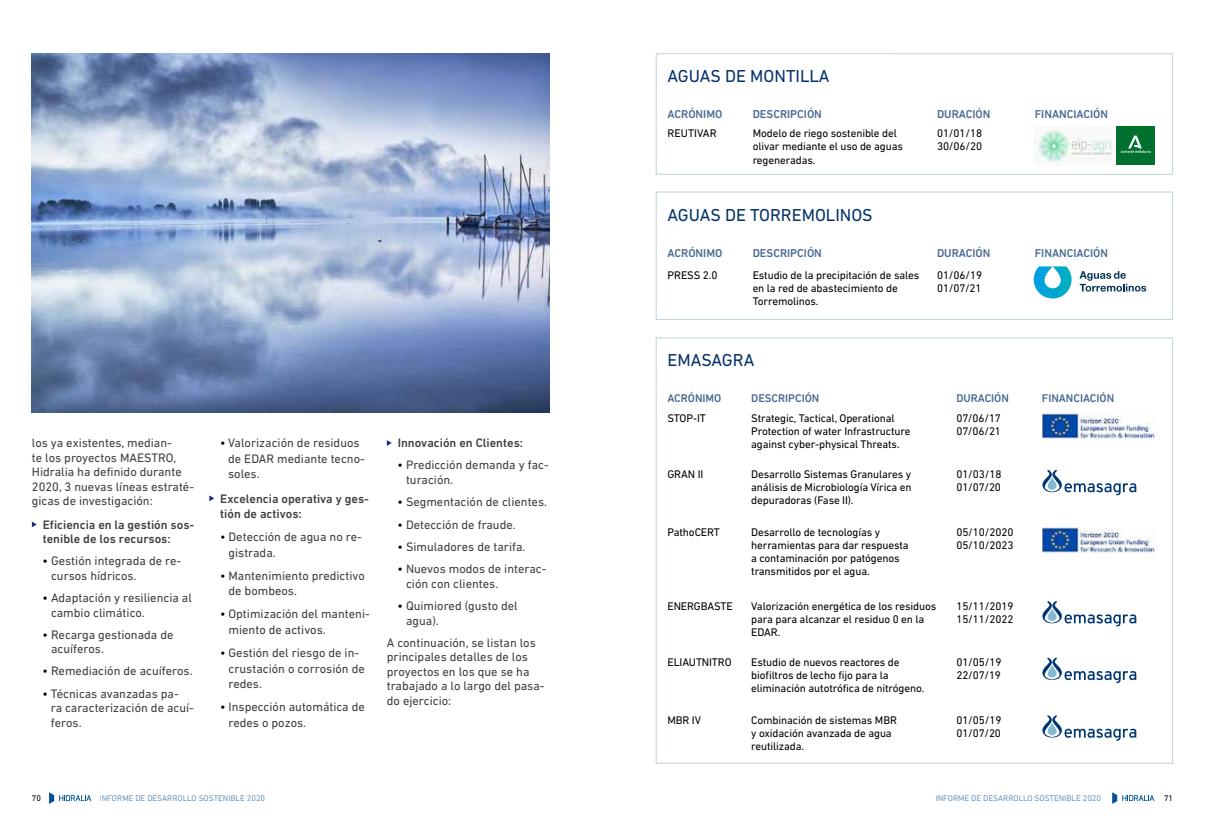
<style>
.page{position:relative;width:1205px;height:833px;background:#fff}
.page>*{position:absolute;margin:0;border:0;box-sizing:border-box;transform-origin:0 0}
.t1{font:17.62px "DIN Next LT Pro";color:#033168}
.t2{font:12.5px/14.5px "DIN Next LT Pro";color:#3e3d40}
.t3{font:500 12.5px/14.5px "DIN Next LT Pro";color:#3e3d40}
.t4{font:500 11.62px "DIN Next LT Pro";color:#466990}
.t5{font:500 11.38px "DIN Next LT Pro";color:#466990}
.t6{font:11.25px/13px "DIN Next LT Pro";letter-spacing:-.01em;color:#000}
.t7{font:8.38px "DIN Next LT Pro";color:#005292}
.t8{font:8.38px "DIN Next LT Pro";color:#000}
.s1{color:#000}
.s2{font-size:8.5px}
</style>
<div class="page">
<svg style="left:49px;top:792px;width:42px;height:12px"></svg>
<svg style="left:1112px;top:792px;width:42px;height:12px"></svg>
<svg style="left:32px;top:521px;width:5px;height:6px"></svg>
<svg style="left:209px;top:495px;width:5px;height:6px"></svg>
<svg style="left:387px;top:440px;width:5px;height:6px"></svg>
<img style="left:32px;top:53px;width:517px;height:360px">
<div style="left:656px;top:53px;width:517px;height:122px;background:#fff;border:1px solid #c5d6dc"></div>
<div style="left:656px;top:191px;width:517px;height:129px;background:#fff;border:1px solid #c5d6dc"></div>
<img style="left:1035px;top:127px;width:79px;height:36px">
<div style="left:1116px;top:127px;width:38px;height:38px;background:#00702e"></div>
<svg style="left:1120px;top:136px;width:30px;height:17px"></svg>
<svg style="left:1079px;top:271px;width:67px;height:20px"></svg>
<svg style="left:1034px;top:266px;width:37px;height:32px"></svg>
<div style="left:656px;top:337px;width:517px;height:427px;background:#fff;border:1px solid #c5d6dc"></div>
<img style="left:1042px;top:413px;width:115px;height:25px">
<img style="left:1042px;top:527px;width:115px;height:25px">
<svg style="left:1042px;top:470px;width:94px;height:25px"></svg>
<svg style="left:1047px;top:477px;width:9px;height:13px"></svg>
<svg style="left:1042px;top:601px;width:94px;height:25px"></svg>
<svg style="left:1047px;top:608px;width:9px;height:13px"></svg>
<svg style="left:1042px;top:657px;width:94px;height:26px"></svg>
<svg style="left:1047px;top:665px;width:9px;height:12px"></svg>
<svg style="left:1042px;top:715px;width:94px;height:26px"></svg>
<svg style="left:1047px;top:722px;width:9px;height:13px"></svg>
<p class="t2" style="left:32px;top:435px;width:164px">los ya existentes, median-<br>te los proyectos MAESTRO,<br>Hidralia ha definido durante<br>2020, 3 nuevas líneas estraté&shy;gicas de investigación:</p>
<p class="t3" style="left:43px;top:517px;width:153px">Eficiencia en la gestión sos&shy;tenible de los recursos:</p>
<p class="t2" style="left:51px;top:553px;width:132px;text-indent:-9px"><span class="s1">•</span> Gestión integrada de re&shy;cursos hídricos.</p>
<p class="t2" style="left:51px;top:590px;width:142px;text-indent:-9px"><span class="s1">•</span> Adaptación y resiliencia al cambio climático.</p>
<p class="t2" style="left:51px;top:627px;width:124px;text-indent:-9px"><span class="s1">•</span> Recarga gestionada de acuíferos.</p>
<p class="t2" style="left:43px;top:663px;width:152px"><span class="s1">•</span> Remediación de acuíferos.</p>
<p class="t2" style="left:51px;top:686px;width:145px;text-indent:-8px"><span class="s1">•</span> Técnicas avanzadas pa-<br>ra caracterización de acuí&shy;feros.</p>
<p class="t2" style="left:228px;top:435px;width:138px;line-height:15.5px;text-indent:-8px"><span class="s1">•</span> Valorización de residuos de EDAR mediante tecno&shy;soles.</p>
<p class="t3" style="left:220px;top:490px;width:150px;line-height:15.5px">Excelencia operativa y ges&shy;tión de activos:</p>
<p class="t2" style="left:228px;top:529px;width:135px;line-height:15.5px;text-indent:-9px"><span class="s1">•</span> Detección de agua no re&shy;gistrada.</p>
<p class="t2" style="left:228px;top:567px;width:138px;line-height:15.5px;text-indent:-9px"><span class="s1">•</span> Mantenimiento predictivo de bombeos.</p>
<p class="t2" style="left:228px;top:606px;width:143px;line-height:15.5px;text-indent:-9px"><span class="s1">•</span> Optimización del manteni&shy;miento de activos.</p>
<p class="t2" style="left:228px;top:645px;width:138px;line-height:15.5px;text-indent:-9px"><span class="s1">•</span> Gestión del riesgo de in&shy;crustación o corrosión de redes.</p>
<p class="t2" style="left:228px;top:699px;width:138px;line-height:15.5px;text-indent:-9px"><span class="s1">•</span> Inspección automática de redes o pozos.</p>
<p class="t3" style="left:398px;top:435px;width:127px">Innovación en Clientes:</p>
<p class="t2" style="left:406px;top:458px;width:144px;text-indent:-9px"><span class="s1">•</span> Predicción demanda y fac&shy;turación.</p>
<p class="t2" style="left:397px;top:495px;width:151px"><span class="s1">•</span> Segmentación de clientes.</p>
<p class="t2" style="left:397px;top:517px;width:120px"><span class="s1">•</span> Detección de fraude.</p>
<p class="t2" style="left:397px;top:539px;width:130px"><span class="s1">•</span> Simuladores de tarifa.</p>
<p class="t2" style="left:406px;top:561px;width:142px;text-indent:-9px"><span class="s1">•</span> Nuevos modos de interac&shy;ción con clientes.</p>
<p class="t2" style="left:406px;top:598px;width:113px;text-indent:-9px"><span class="s1">•</span> Quimiored (gusto del agua).</p>
<p class="t2" style="left:387px;top:635px;width:159px">A continuación, se listan los principales detalles de los proyectos en los que se ha trabajado a lo largo del pasa&shy;do ejercicio:</p>
<h1 class="t1" style="left:667px;top:66px;width:163px">AGUAS DE MONTILLA</h1>
<p class="t4" style="left:667px;top:107px;width:56px">ACRÓNIMO</p>
<p class="t4" style="left:753px;top:107px;width:71px">DESCRIPCIÓN</p>
<p class="t4" style="left:937px;top:107px;width:55px">DURACIÓN</p>
<p class="t6" style="left:667px;top:127px;width:50px">REUTIVAR</p>
<p class="t6" style="left:753px;top:127px;width:152px">Modelo de riego sostenible del olivar mediante el uso de aguas regeneradas.</p>
<p class="t6" style="left:937px;top:127px;width:47px">01/01/18<br>30/06/20</p>
<h1 class="t1" style="left:667px;top:204px;width:207px">AGUAS DE TORREMOLINOS</h1>
<p class="t4" style="left:667px;top:246px;width:56px">ACRÓNIMO</p>
<p class="t4" style="left:753px;top:246px;width:71px">DESCRIPCIÓN</p>
<p class="t4" style="left:937px;top:246px;width:55px">DURACIÓN</p>
<p class="t6" style="left:667px;top:268px;width:51px">PRESS 2.0</p>
<p class="t6" style="left:753px;top:268px;width:168px">Estudio de la precipitación de sales en la red de abastecimiento de<br>Torremolinos.</p>
<p class="t6" style="left:937px;top:268px;width:47px">01/06/19<br>01/07/21</p>
<h1 class="t1" style="left:667px;top:350px;width:88px">EMASAGRA</h1>
<p class="t5" style="left:667px;top:391px;width:55px">ACRÓNIMO</p>
<p class="t6" style="left:667px;top:411px;width:40px">STOP-IT</p>
<p class="t5" style="left:751px;top:391px;width:70px">DESCRIPCIÓN</p>
<p class="t6" style="left:751px;top:411px;width:161px">Strategic, Tactical, Operational<br>Protection of water Infrastructure against cyber-physical Threats.</p>
<p class="t6" style="left:667px;top:468px;width:37px">GRAN II</p>
<p class="t6" style="left:667px;top:525px;width:54px">PathoCERT</p>
<p class="t6" style="left:751px;top:468px;width:162px;text-align:justify">Desarrollo Sistemas Granulares y análisis de Microbiología Vírica en depuradoras (Fase II).</p>
<p class="t6" style="left:751px;top:525px;width:159px">Desarrollo de tecnologías y herramientas para dar respuesta a contaminación por patógenos transmitidos por el agua.</p>
<p class="t5" style="left:956px;top:391px;width:54px">DURACIÓN</p>
<p class="t6" style="left:956px;top:411px;width:46px">07/06/17<br>07/06/21</p>
<p class="t6" style="left:956px;top:468px;width:47px">01/03/18<br>01/07/20</p>
<p class="t6" style="left:956px;top:525px;width:59px">05/10/2020<br>05/10/2023</p>
<p class="t6" style="left:667px;top:599px;width:67px">ENERGBASTE</p>
<p class="t6" style="left:751px;top:599px;width:187px">Valorización energética de los residuos para para alcanzar el residuo 0 en la<br>EDAR.</p>
<p class="t6" style="left:956px;top:599px;width:59px">15/11/2019<br>15/11/2022</p>
<p class="t6" style="left:667px;top:656px;width:66px">ELIAUTNITRO</p>
<p class="t6" style="left:751px;top:655px;width:175px">Estudio de nuevos reactores de biofiltros de lecho fijo para la eliminación autotrófica de nitrógeno.</p>
<p class="t6" style="left:956px;top:656px;width:47px">01/05/19<br>22/07/19</p>
<p class="t6" style="left:667px;top:713px;width:35px">MBR IV</p>
<p class="t6" style="left:751px;top:713px;width:147px">Combinación de sistemas MBR y oxidación avanzada de agua reutilizada.</p>
<p class="t6" style="left:956px;top:713px;width:47px">01/05/19<br>01/07/20</p>
<p class="t4" style="left:1035px;top:107px;width:75px">FINANCIACIÓN</p>
<p class="t4" style="left:1035px;top:246px;width:75px">FINANCIACIÓN</p>
<p class="t5" style="left:1042px;top:391px;width:74px">FINANCIACIÓN</p>
<p class="t8" style="left:32px;top:793px;width:11px">70</p>
<p class="t7" style="left:100px;top:793px;width:167px">INFORME DE DESARROLLO SOSTENIBLE <span class="s2">2020</span></p>
<p class="t7" style="left:935px;top:793px;width:167px">INFORME DE DESARROLLO SOSTENIBLE <span class="s2">2020</span></p>
<p class="t8" style="left:1164px;top:793px;width:11px">71</p>
</div>
